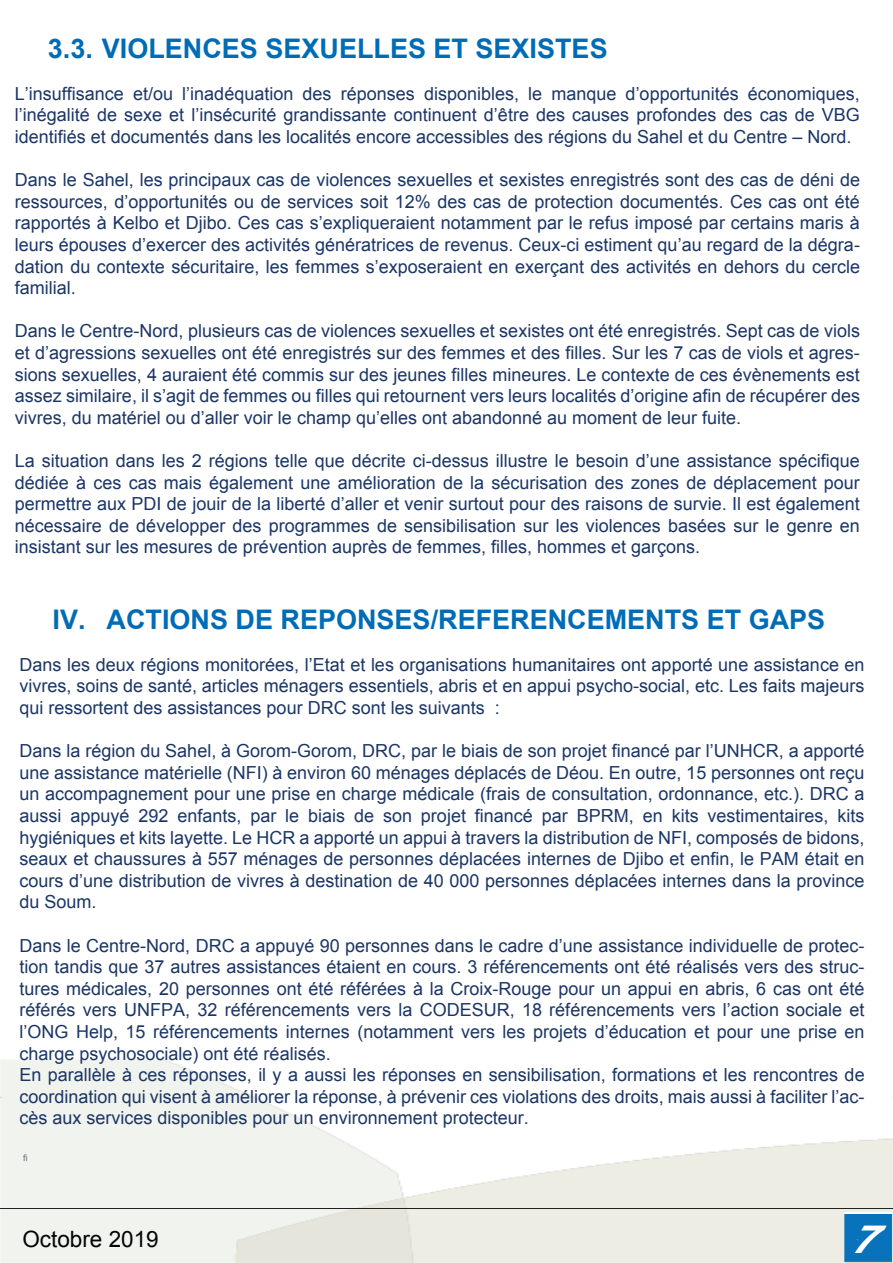
<style>
.page{position:relative;width:893px;height:1263px;background:#fff}
.page>*{position:absolute;margin:0;border:0;box-sizing:border-box;transform-origin:0 0}
.t1{font:italic 700 39px "Arial";color:#fff;scale:1.22 1}
.t2{font:700 27px "Arial";color:#006cb6}
.t3{font:22.5px "Arial";color:#040503}
.t4{font:18px/21.6px "Arial";color:#1b3666;text-align:justify}
.t5{font:9px "Arial";color:#6d6e70}
</style>
<div class="page">
<img style="left:0;top:1060px;width:893px;height:203px">
<hr style="left:0;top:1208px;width:893px;height:1px;background:#231f20">
<h2 class="t2" style="left:48px;top:31px;width:561px">3.3. VIOLENCES SEXUELLES ET SEXISTES</h2>
<p class="t4" style="left:15px;top:83px;width:846px">L’insuffisance et/ou l’inadéquation des réponses disponibles, le manque d’opportunités économiques, l’inégalité de sexe et l’insécurité grandissante continuent d’être des causes profondes des cas de VBG identifiés et documentés dans les localités encore accessibles des régions du Sahel et du Centre – Nord.</p>
<p class="t4" style="left:15px;top:169px;width:847px">Dans le Sahel, les principaux cas de violences sexuelles et sexistes enregistrés sont des cas de déni de ressources, d’opportunités ou de services soit 12% des cas de protection documentés. Ces cas ont été rapportés à Kelbo et Djibo. Ces cas s’expliqueraient notamment par le refus imposé par certains maris à leurs épouses d’exercer des activités génératrices de revenus. Ceux-ci estiment qu’au regard de la dégra&shy;dation du contexte sécuritaire, les femmes s’exposeraient en exerçant des activités en dehors du cercle familial.</p>
<p class="t4" style="left:15px;top:320px;width:847px">Dans le Centre-Nord, plusieurs cas de violences sexuelles et sexistes ont été enregistrés. Sept cas de viols et d’agressions sexuelles ont été enregistrés sur des femmes et des filles. Sur les 7 cas de viols et agres&shy;sions sexuelles, 4 auraient été commis sur des jeunes filles mineures. Le contexte de ces évènements est assez similaire, il s’agit de femmes ou filles qui retournent vers leurs localités d’origine afin de récupérer des vivres, du matériel ou d’aller voir le champ qu’elles ont abandonné au moment de leur fuite.</p>
<p class="t4" style="left:15px;top:450px;width:846px">La situation dans les 2 régions telle que décrite ci-dessus illustre le besoin d’une assistance spécifique dédiée à ces cas mais également une amélioration de la sécurisation des zones de déplacement pour permettre aux PDI de jouir de la liberté d’aller et venir surtout pour des raisons de survie. Il est également nécessaire de développer des programmes de sensibilisation sur les violences basées sur le genre en insistant sur les mesures de prévention auprès de femmes, filles, hommes et garçons.</p>
<h2 class="t2" style="left:53px;top:602px;width:774px">IV. ACTIONS DE REPONSES/REFERENCEMENTS ET GAPS</h2>
<p class="t4" style="left:20px;top:654px;width:846px">Dans les deux régions monitorées, l’Etat et les organisations humanitaires ont apporté une assistance en vivres, soins de santé, articles ménagers essentiels, abris et en appui psycho-social, etc. Les faits majeurs qui ressortent des assistances pour DRC sont les suivants :</p>
<p class="t4" style="left:20px;top:740px;width:847px">Dans la région du Sahel, à Gorom-Gorom, DRC, par le biais de son projet financé par l’UNHCR, a apporté une assistance matérielle (NFI) à environ 60 ménages déplacés de Déou. En outre, 15 personnes ont reçu un accompagnement pour une prise en charge médicale (frais de consultation, ordonnance, etc.). DRC a aussi appuyé 292 enfants, par le biais de son projet financé par BPRM, en kits vestimentaires, kits hygiéniques et kits layette. Le HCR a apporté un appui à travers la distribution de NFI, composés de bidons, seaux et chaussures à 557 ménages de personnes déplacées internes de Djibo et enfin, le PAM était en cours d’une distribution de vivres à destination de 40 000 personnes déplacées internes dans la province du Soum.</p>
<p class="t4" style="left:20px;top:935px;width:847px;text-align:left">Dans le Centre-Nord, DRC a appuyé 90 personnes dans le cadre d’une assistance individuelle de protec&shy;tion tandis que 37 autres assistances étaient en cours. 3 référencements ont été réalisés vers des struc&shy;tures médicales, 20 personnes ont été référées à la Croix-Rouge pour un appui en abris, 6 cas ont été référés vers UNFPA, 32 référencements vers la CODESUR, 18 référencements vers l’action sociale et l’ONG Help, 15 référencements internes (notamment vers les projets d’éducation et pour une prise en charge psychosociale) ont été réalisés.<br>En parallèle à ces réponses, il y a aussi les réponses en sensibilisation, formations et les rencontres de coordination qui visent à améliorer la réponse, à prévenir ces violations des droits, mais aussi à faciliter l’ac&shy;cès aux services disponibles pour un environnement protecteur.</p>
<p class="t5" style="left:23px;top:1152px;width:6px">fi</p>
<p class="t3" style="left:22px;top:1225px;width:138px">Octobre 2019</p>
<h1 class="t1" style="left:849px;top:1213px;width:38px">7</h1>
</div>
